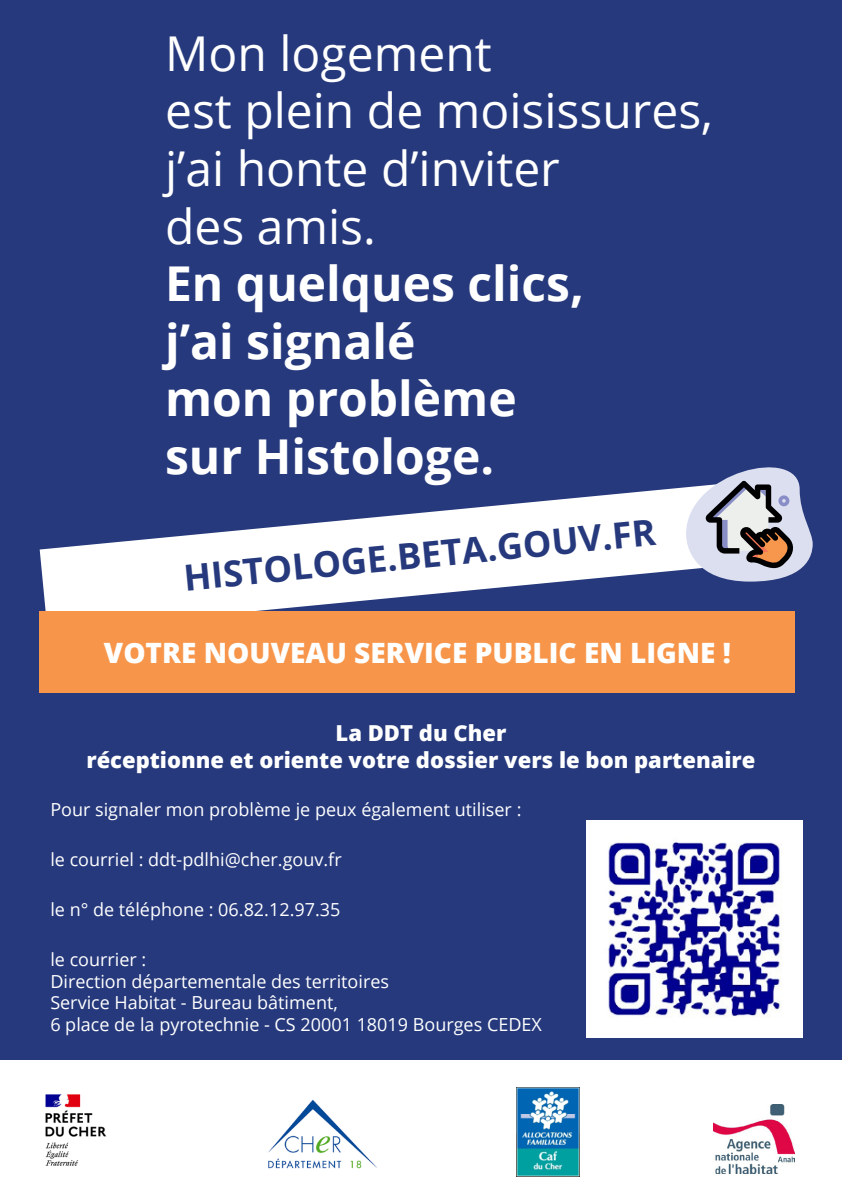
<style>
.page{position:relative;width:842px;height:1191px;background:#26397c}
.page>*{position:absolute;margin:0;border:0;box-sizing:border-box;transform-origin:0 0}
.t1{font:48px/57.6px "Open Sans";color:#fff}
.t2{font:700 36px "Open Sans";color:#26397c}
.t3{font:800 28px "Open Sans";color:#fff}
.t4{font:800 22px/26.4px "Open Sans";color:#fff;text-align:center}
.t5{font:18px/21.6px "Open Sans";color:#fff}
.s1{font-weight:700}
</style>
<div class="page">
<svg style="left:40px;top:487px;width:723px;height:124px;fill:#fff"></svg>
<div style="left:40px;top:611px;width:755px;height:82px;background:#f7964b"></div>
<img style="left:586px;top:821px;width:217px;height:216px">
<svg style="left:686px;top:467px;width:127px;height:114px"></svg>
<div style="left:0;top:1060px;width:842px;height:131px;background:#fff"></div>
<img style="left:45px;top:1094px;width:62px;height:72px">
<img style="left:714px;top:1104px;width:80px;height:69px">
<img style="left:517px;top:1087px;width:62px;height:89px">
<img style="left:268px;top:1099px;width:109px;height:70px">
<p class="t1" style="left:165px;top:23px;width:549px">Mon logement<br>est plein de moisissures, j’ai honte d’inviter<br>des amis.<br><span class="s1">En quelques clics,<br>j’ai signalé<br>mon problème<br>sur Histologe.</span></p>
<p class="t2" style="left:182px;top:550px;width:475px;rotate:-5deg">HISTOLOGE.BETA.GOUV.FR</p>
<p class="t3" style="left:104px;top:631px;width:629px">VOTRE NOUVEAU SERVICE PUBLIC EN LIGNE !</p>
<p class="t4" style="left:86px;top:719px;width:671px">La DDT du Cher<br>réceptionne et oriente votre dossier vers le bon partenaire</p>
<p class="t5" style="left:50px;top:798px;width:473px">Pour signaler mon problème je peux également utiliser :</p>
<p class="t5" style="left:50px;top:848px;width:293px">le courriel : ddt-pdlhi@cher.gouv.fr</p>
<p class="t5" style="left:50px;top:898px;width:292px">le n° de téléphone : 06.82.12.97.35</p>
<p class="t5" style="left:50px;top:948px;width:493px">le courrier :<br>Direction départementale des territoires<br>Service Habitat - Bureau bâtiment,<br>6 place de la pyrotechnie - CS 20001 18019 Bourges CEDEX</p>
</div>
